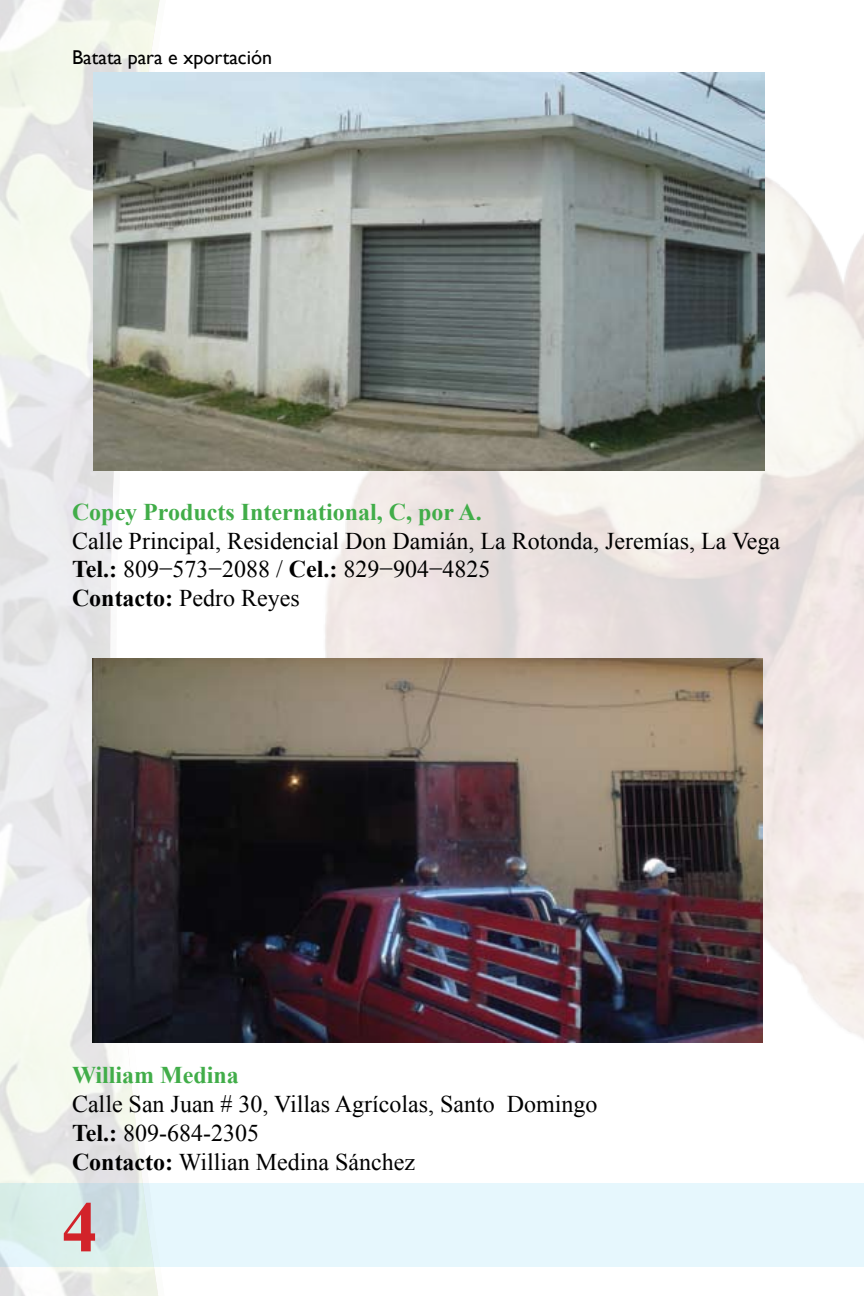
<style>
.page{position:relative;width:864px;height:1296px;background:#fff}
.page>*{position:absolute;margin:0;border:0;box-sizing:border-box;transform-origin:0 0}
.t1{font:700 72px "Times New Roman";color:#d2232a}
.t2{font:24px/28.8px "Times New Roman";color:#000}
.t3{font:700 24px "Times New Roman";color:#41ad49}
.t4{font:20px "Gill Sans";color:#000}
.s1{font-weight:700}
</style>
<div class="page">
<img style="left:72px;top:72px;width:791px;height:1111px">
<svg style="left:0;top:1183px;width:863px;height:84px;background:#e3f4f9"></svg>
<hr style="left:863px;top:1183px;width:1px;height:84px;background:#00aeef">
<img style="left:94px;top:72px;width:671px;height:398px">
<img style="left:92px;top:658px;width:670px;height:385px">
<p class="t4" style="left:72px;top:46px;width:202px">Batata para e xportación</p>
<p class="t3" style="left:72px;top:495px;width:411px">Copey Products International, C, por A.</p>
<p class="t2" style="left:72px;top:526px;width:710px">Calle Principal, Residencial Don Damián, La Rotonda, Jeremías, La Vega<br><span class="s1">Tel.:</span> 809−573−2088 / <span class="s1">Cel.:</span> 829−904−4825<br><span class="s1">Contacto:</span> Pedro Reyes</p>
<p class="t3" style="left:72px;top:1059px;width:168px">William Medina</p>
<p class="t2" style="left:72px;top:1089px;width:527px">Calle San Juan # 30, Villas Agrícolas, Santo Domingo<br><span class="s1">Tel.:</span> 809-684-2305<br><span class="s1">Contacto:</span> Willian Medina Sánchez</p>
<h1 class="t1" style="left:62px;top:1178px;width:37px">4</h1>
</div>
